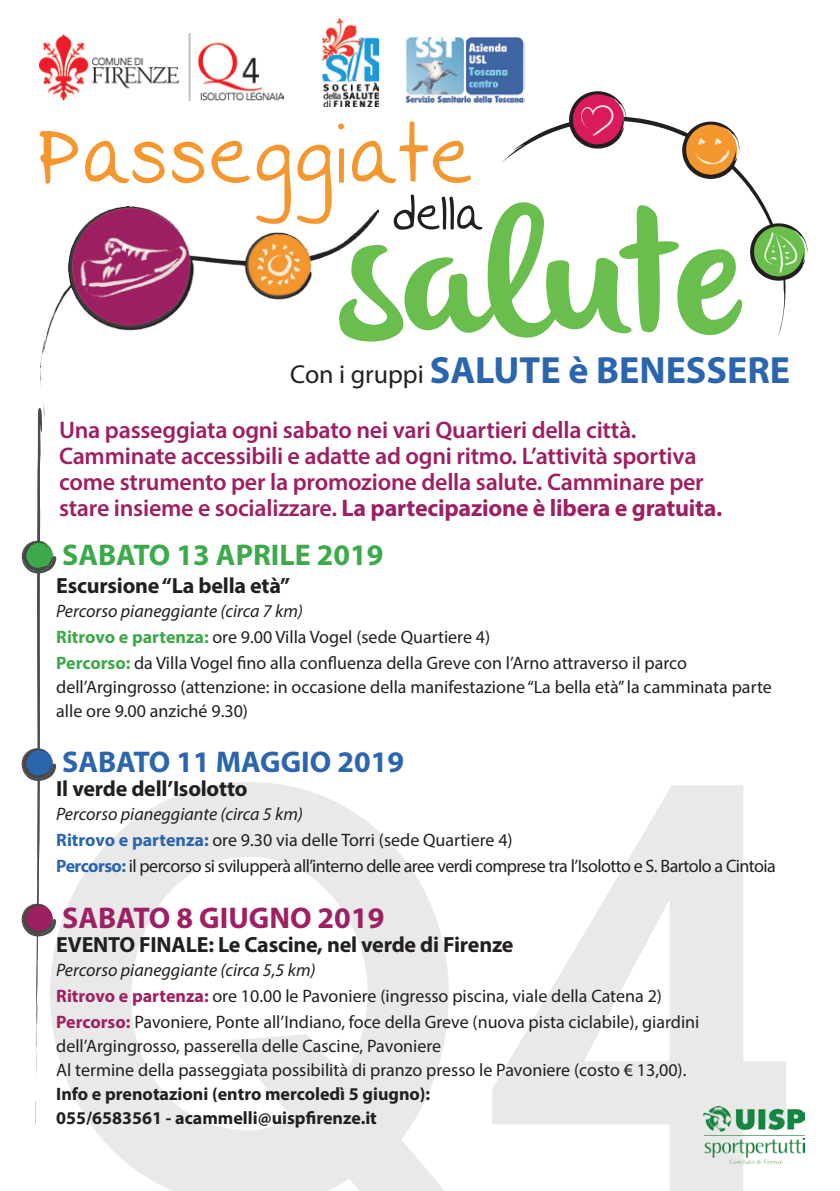
<style>
.page{position:relative;width:840px;height:1191px;background:#fff}
.page>*{position:absolute;margin:0;border:0;box-sizing:border-box;transform-origin:0 0}
.t1{font:800 534px "Futura Std";color:#231f20}
.t2{font:700 38px "Myriad Pro";color:#2b65ae}
.t3{font:700 30px "Myriad Pro";color:#2b65ae}
.t4{font:700 30px "Myriad Pro";color:#3ca94b}
.t5{font:700 30px "Myriad Pro";color:#9e1f62}
.t6{font:600 24px/26px "Myriad Pro";letter-spacing:-.01em;color:#9e1f62}
.t7{font:700 22px "Myriad Pro";letter-spacing:-.01em;color:#231f20}
.t8{font:18px/26px "Myriad Pro";color:#231f20}
.t9{font:18px/26px "Myriad Pro";letter-spacing:-.03em;color:#231f20}
.t10{font:700 18px/24px "Myriad Pro";color:#231f20}
.s1{font-weight:400;font-size:26px;color:#231f20}
.s2{font-weight:700}
.s3{font-style:italic}
.s4{font-weight:700;color:#3ca94b}
.s5{font-weight:700;color:#2b65ae}
.s6{font-weight:700;color:#9e1f62}
</style>
<div class="page">
<img style="left:405px;top:36px;width:119px;height:68px">
<img style="left:322px;top:18px;width:56px;height:89px">
<img style="left:703px;top:1106px;width:101px;height:57px">
<img style="left:40px;top:33px;width:243px;height:67px">
<svg style="left:378px;top:206px;width:155px;height:136px"></svg>
<img style="left:41px;top:224px;width:337px;height:184px">
<svg style="left:35px;top:1100px;width:1px;height:23px"></svg>
<svg style="left:40px;top:122px;width:431px;height:102px"></svg>
<svg style="left:500px;top:116px;width:286px;height:221px"></svg>
<svg style="left:568px;top:91px;width:58px;height:58px"></svg>
<svg style="left:681px;top:122px;width:58px;height:57px"></svg>
<svg style="left:749px;top:223px;width:57px;height:58px"></svg>
<svg style="left:21px;top:408px;width:35px;height:665px"></svg>
<h2 class="t2" style="left:290px;top:345px;width:501px"><span class="s1">Con i gruppi</span> SALUTE è BENESSERE</h2>
<p class="t6" style="left:59px;top:416px;width:664px">Una passeggiata ogni sabato nei vari Quartieri della città.<br>Camminate accessibili e adatte ad ogni ritmo. L’attività sportiva come strumento per la promozione della salute. Camminare per stare insieme e socializzare. <span class="s2">La partecipazione è libera e gratuita.</span></p>
<h3 class="t4" style="left:62px;top:535px;width:323px">SABATO 13 APRILE 2019</h3>
<p class="t7" style="left:56px;top:571px;width:235px">Escursione “La bella età”</p>
<p class="t8" style="left:56px;top:597px;width:632px"><span class="s3">Percorso pianeggiante (circa 7 km)<br></span><span class="s4">Ritrovo e partenza:</span> ore 9.00 Villa Vogel (sede Quartiere 4)<br><span class="s4">Percorso:</span> da Villa Vogel fino alla confluenza della Greve con l’Arno attraverso il parco</p>
<p class="t8" style="left:56px;top:674px;width:716px;line-height:24px">dell’Argingrosso (attenzione: in occasione della manifestazione “La bella età” la camminata parte alle ore 9.00 anziché 9.30)</p>
<h3 class="t3" style="left:62px;top:742px;width:343px">SABATO 11 MAGGIO 2019</h3>
<p class="t7" style="left:56px;top:774px;width:193px">Il verde dell’Isolotto</p>
<p class="t9" style="left:56px;top:801px;width:720px"><span class="s3">Percorso pianeggiante (circa 5 km)<br></span><span class="s5">Ritrovo e partenza:</span> ore 9.30 via delle Torri (sede Quartiere 4)<br><span class="s5">Percorso:</span> il percorso si svilupperà all’interno delle aree verdi comprese tra l’Isolotto e S. Bartolo a Cintoia</p>
<h3 class="t5" style="left:62px;top:898px;width:323px">SABATO 8 GIUGNO 2019</h3>
<p class="t7" style="left:56px;top:930px;width:458px">EVENTO FINALE: Le Cascine, nel verde di Firenze</p>
<p class="t8" style="left:56px;top:956px;width:644px"><span class="s3">Percorso pianeggiante (circa 5,5 km)<br></span><span class="s6">Ritrovo e partenza:</span> ore 10.00 le Pavoniere (ingresso piscina, viale della Catena 2)<br><span class="s6">Percorso:</span> Pavoniere, Ponte all’Indiano, foce della Greve (nuova pista ciclabile), giardini</p>
<p class="t8" style="left:56px;top:1033px;width:631px;line-height:24px">dell’Argingrosso, passerella delle Cascine, Pavoniere<br>Al termine della passeggiata possibilità di pranzo presso le Pavoniere (costo € 13,00).</p>
<p class="t10" style="left:56px;top:1081px;width:375px">Info e prenotazioni (entro mercoledì 5 giugno):<br>055/6583561 - acammelli@uispfirenze.it</p>
<h1 class="t1" style="left:40px;top:660px;width:760px">Q4</h1>
</div>
